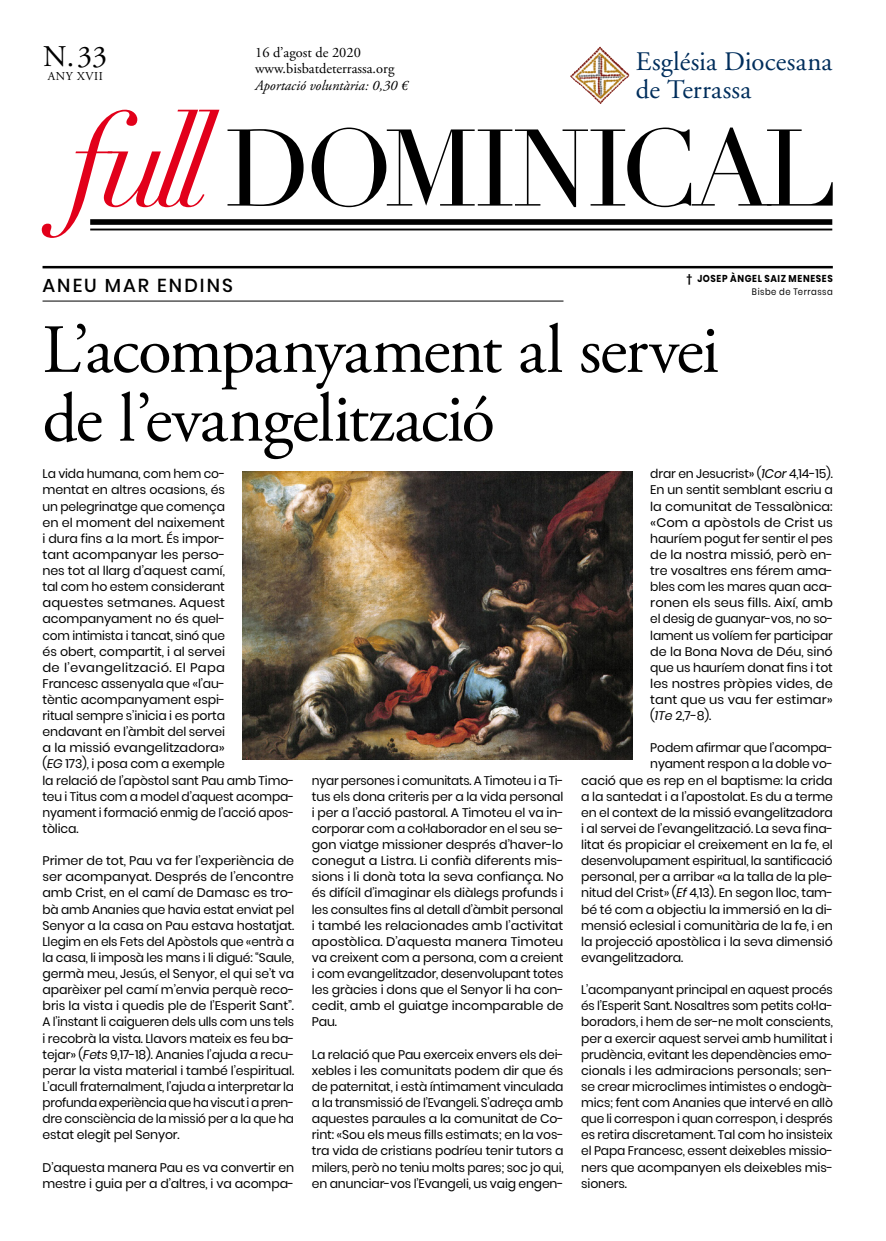
<style>
.page{position:relative;width:886px;height:1241px;background:#fff}
.page>*{position:absolute;margin:0;border:0;box-sizing:border-box;transform-origin:0 0}
.t1{font:106.88px "Didot LH";letter-spacing:-.055em;color:#000}
.t2{font:68.75px/68.8px "Adobe Garamond Pro";letter-spacing:-.025em;color:#000}
.t3{font:30px "Adobe Garamond Pro";color:#000}
.t4{font:26.75px/28.1px "Adobe Garamond";letter-spacing:.005em;color:#002e5c}
.t5{font:500 18.75px "Poppins";letter-spacing:.11em;color:#000}
.t6{font:14.38px/16.9px "Adobe Garamond Pro";color:#000}
.t7{font:italic 14.38px "Adobe Garamond Pro";color:#000}
.t8{font:12.5px/16.1px "Poppins";letter-spacing:-.01em;color:#000;text-align:justify}
.t9{font:12.12px "Adobe Garamond Pro";letter-spacing:.05em;color:#000}
.t10{font:700 10px "Poppins";letter-spacing:.07em;color:#000;scale:.9 1}
.t11{font:9.38px "Poppins";letter-spacing:.06em;color:#000;scale:.9 1}
.s1{font-style:italic;font-size:126.12px;color:#e2001a}
.s2{font-style:italic}
</style>
<div class="page">
<div style="left:90px;top:219px;width:742px;height:6px;background:#000"></div>
<hr style="left:90px;top:228px;width:742px;height:2px;background:#000">
<img style="left:570px;top:46px;width:30px;height:32px">
<hr style="left:43px;top:266px;width:790px;height:2px;background:#000">
<hr style="left:43px;top:301px;width:520px;height:1px;background:#000">
<img style="left:243px;top:471px;width:389px;height:288px">
<h3 class="t3" style="left:43px;top:38px;width:65px">N.33</h3>
<p class="t9" style="left:48px;top:69px;width:57px">ANY XVII</p>
<p class="t6" style="left:255px;top:44px;width:141px">16 d’agost de 2020 www.bisbatdeterrassa.org</p>
<p class="t7" style="left:255px;top:77px;width:154px">Aportació voluntària: 0,30 €</p>
<h3 class="t4" style="left:636px;top:48px;width:198px">Església Diocesana de Terrassa</h3>
<h1 class="t1" style="left:69px;top:105px;width:770px"><span class="s1">full</span> DOMINICAL</h1>
<h3 class="t5" style="left:43px;top:274px;width:192px">ANEU MAR ENDINS</h3>
<p class="t10" style="left:686px;top:273px;width:164px">† JOSEP ÀNGEL SAIZ MENESES</p>
<p class="t11" style="left:752px;top:286px;width:91px">Bisbe de Terrassa</p>
<h2 class="t2" style="left:43px;top:318px;width:678px">L’acompanyament al servei de l’evangelització</h2>
<p class="t8" style="left:43px;top:466px;width:253px;text-align:left">La vida humana, com hem co-<br>mentat en altres ocasions, és<br>un pelegrinatge que comença<br>en el moment del naixement<br>i dura fins a la mort. És impor-<br>tant acompanyar les perso-<br>nes tot al llarg d’aquest camí,<br>tal com ho estem considerant<br>aquestes setmanes. Aquest acompanyament no és quel-<br>com intimista i tancat, sinó que<br>és obert, compartit, i al servei<br>de l’evangelització. El Papa<br>Francesc assenyala que «l’au-<br>tèntic acompanyament espi-<br>ritual sempre s’inicia i es porta<br>endavant en l’àmbit del servei<br>a la missió evangelitzadora»<br>(<span class="s2">EG</span> 173), i posa com a exemple<br>la relació de l’apòstol sant Pau amb Timo&shy;teu i Titus com a model d’aquest acompa&shy;nyament i formació enmig de l’acció apos&shy;tòlica.</p>
<p class="t8" style="left:43px;top:852px;width:253px">Primer de tot, Pau va fer l’experiència de ser acompanyat. Després de l’encontre amb Crist, en el camí de Damasc es tro&shy;bà amb Ananies que havia estat enviat pel Senyor a la casa on Pau estava hostatjat.<br>Llegim en els Fets del Apòstols que «entrà a la casa, li imposà les mans i li digué: “Saule, germà meu, Jesús, el Senyor, el qui se’t va aparèixer pel camí m’envia perquè reco&shy;bris la vista i quedis ple de l’Esperit Sant”.<br>A l’instant li caigueren dels ulls com uns tels i recobrà la vista. Llavors mateix es feu ba&shy;tejar» (<span class="s2">Fets</span> 9,17-18). Ananies l’ajuda a recu&shy;perar la vista material i també l’espiritual.<br>L’acull fraternalment, l’ajuda a interpretar la profunda experiència que ha viscut i a pren&shy;dre consciència de la missió per a la que ha estat elegit pel Senyor.</p>
<p class="t8" style="left:43px;top:1158px;width:253px">D’aquesta manera Pau es va convertir en mestre i guia per a d’altres, i va acompa-</p>
<p class="t8" style="left:312px;top:772px;width:253px">nyar persones i comunitats. A Timoteu i a Ti&shy;tus els dona criteris per a la vida personal i per a l’acció pastoral. A Timoteu el va in&shy;corporar com a col·laborador en el seu se&shy;gon viatge missioner després d’haver-lo conegut a Listra. Li confià diferents mis&shy;sions i li donà tota la seva confiança. No és difícil d’imaginar els diàlegs profunds i les consultes fins al detall d’àmbit personal i també les relacionades amb l’activitat apostòlica. D’aquesta manera Timoteu va creixent com a persona, com a creient i com evangelitzador, desenvolupant totes les gràcies i dons que el Senyor li ha con&shy;cedit, amb el guiatge incomparable de Pau.</p>
<p class="t8" style="left:312px;top:1046px;width:253px">La relació que Pau exerceix envers els dei&shy;xebles i les comunitats podem dir que és de paternitat, i està íntimament vinculada a la transmissió de l’Evangeli. S’adreça amb aquestes paraules a la comunitat de Co&shy;rint: «Sou els meus fills estimats; en la vos&shy;tra vida de cristians podríeu tenir tutors a milers, però no teniu molts pares; soc jo qui, en anunciar-vos l’Evangeli, us vaig engen-</p>
<p class="t8" style="left:650px;top:466px;width:184px">drar en Jesucrist» (<span class="s2">1Cor</span> 4,14-15).<br>En un sentit semblant escriu a la comunitat de Tessalònica: «Com a apòstols de Crist us hauríem pogut fer sentir el pes de la nostra missió, però en&shy;tre vosaltres ens férem ama&shy;bles com les mares quan aca&shy;ronen els seus fills. Així, amb el desig de guanyar-vos, no so&shy;lament us volíem fer participar de la Bona Nova de Déu, sinó que us hauríem donat fins i tot les nostres pròpies vides, de tant que us vau fer estimar» (<span class="s2">1Te</span> 2,7-8).</p>
<p class="t8" style="left:650px;top:739px;width:184px">Podem afirmar que l’acompa-</p>
<p class="t8" style="left:650px;top:756px;width:184px">nyament respon a la doble vo-</p>
<p class="t8" style="left:581px;top:772px;width:253px">cació que es rep en el baptisme: la crida</p>
<p class="t8" style="left:581px;top:788px;width:253px">a la santedat i a l’apostolat. Es du a terme</p>
<p class="t8" style="left:581px;top:804px;width:253px">en el context de la missió evangelitzadora</p>
<p class="t8" style="left:581px;top:820px;width:253px">i al servei de l’evangelització. La seva fina-</p>
<p class="t8" style="left:581px;top:836px;width:253px">litat és propiciar el creixement en la fe, el</p>
<p class="t8" style="left:581px;top:852px;width:253px">desenvolupament espiritual, la santificació</p>
<p class="t8" style="left:581px;top:868px;width:253px">personal, per a arribar «a la talla de la ple-</p>
<p class="t8" style="left:581px;top:884px;width:253px">nitud del Crist» (<span class="s2">Ef</span> 4,13). En segon lloc, tam-</p>
<p class="t8" style="left:581px;top:901px;width:253px">bé té com a objectiu la immersió en la di-</p>
<p class="t8" style="left:581px;top:917px;width:253px">mensió eclesial i comunitària de la fe, i en</p>
<p class="t8" style="left:581px;top:933px;width:253px">la projecció apostòlica i la seva dimensió</p>
<p class="t8" style="left:581px;top:949px;width:104px">evangelitzadora.</p>
<p class="t8" style="left:581px;top:981px;width:253px">L’acompanyant principal en aquest procés és l’Esperit Sant. Nosaltres som petits col·la&shy;boradors, i hem de ser-ne molt conscients, per a exercir aquest servei amb humilitat i prudència, evitant les dependències emo&shy;cionals i les admiracions personals; sen&shy;se crear microclimes intimistes o endogà&shy;mics; fent com Ananies que intervé en allò que li correspon i quan correspon, i després es retira discretament. Tal com ho insisteix el Papa Francesc, essent deixebles missio&shy;ners que acompanyen els deixebles mis&shy;sioners.</p>
</div>
